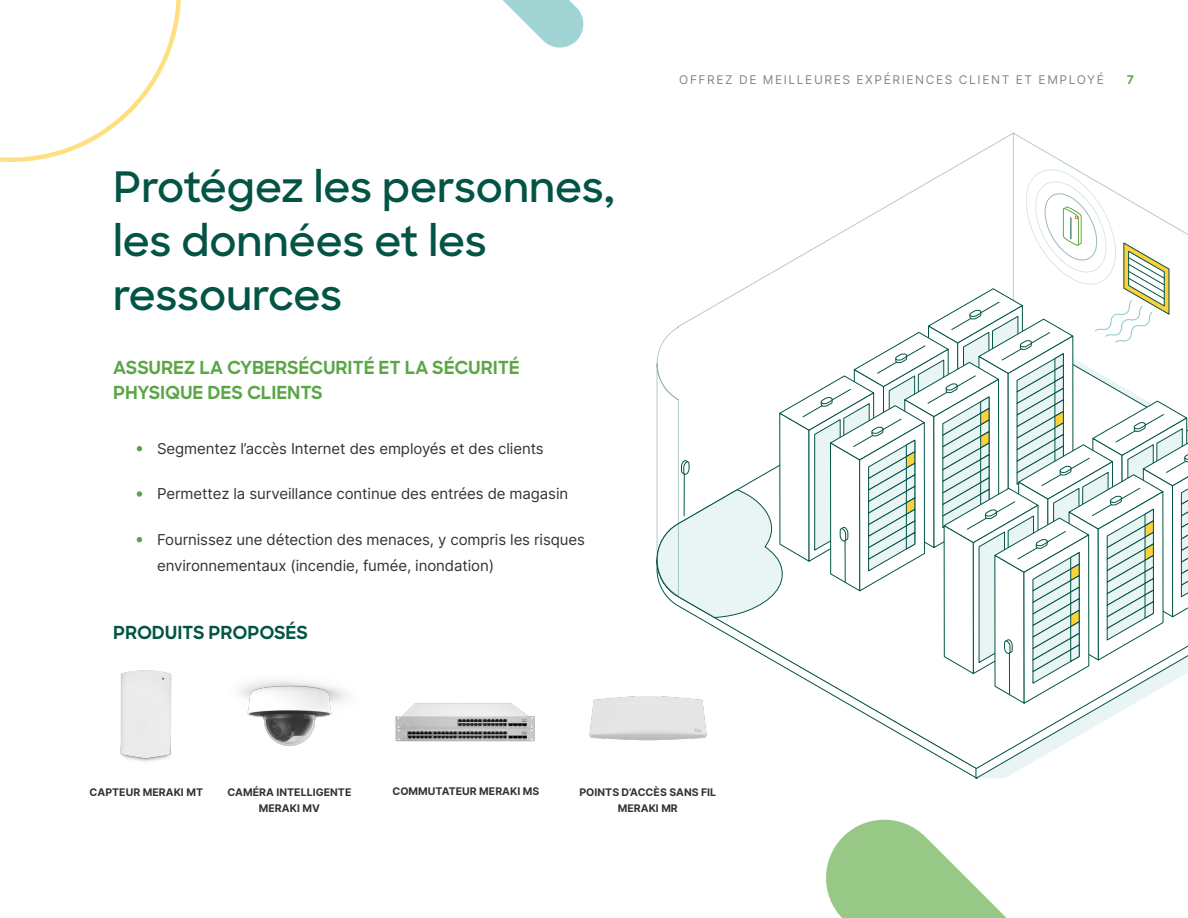
<style>
.page{position:relative;width:1188px;height:918px;background:#fff}
.page>*{position:absolute;margin:0;border:0;box-sizing:border-box;transform-origin:0 0}
._2_-_Heading{font:600 42px/54px "Sharp Sans";color:#035445}
.P_-_Small{font:700 18px/25.5px "Sharp Sans";letter-spacing:-.005em;color:#5aa646}
.P_-_Small-2{font:700 18px "Sharp Sans";letter-spacing:-.005em;color:#025546}
.P_-_Small-3{font:15px/25.5px "Inter";letter-spacing:-.005em;color:#333}
.t1{font:12px "Inter";letter-spacing:.13em;color:#858585}
.t2{font:700 12px "Inter";color:#5dab47}
.P_-_Small-4{font:700 10.5px/16.5px "Inter";letter-spacing:.005em;color:#333;text-align:center}
</style>
<div class="page">
<svg style="left:975px;top:704px;width:158px;height:75px"></svg>
<svg style="left:656px;top:132px;width:532px;height:572px"></svg>
<svg style="left:0;top:0;width:181px;height:162px"></svg>
<svg style="left:502px;top:0;width:82px;height:48px"></svg>
<svg style="left:137px;top:446px;width:5px;height:5px"></svg>
<svg style="left:137px;top:491px;width:5px;height:6px"></svg>
<svg style="left:137px;top:537px;width:5px;height:5px"></svg>
<img style="left:239px;top:680px;width:108px;height:66px">
<img style="left:120px;top:670px;width:52px;height:92px">
<svg style="left:826px;top:819px;width:181px;height:99px"></svg>
<img style="left:589px;top:674px;width:140px;height:67px">
<img style="left:395px;top:703px;width:140px;height:39px">
<p class="_2_-_Heading" style="left:113px;top:158px;width:503px">Protégez les personnes, les données et les ressources</p>
<p class="P_-_Small" style="left:113px;top:354px;width:408px">ASSUREZ LA CYBERSÉCURITÉ ET LA SÉCURITÉ<br>PHYSIQUE DES CLIENTS</p>
<p class="P_-_Small-3" style="left:157px;top:435px;width:388px">Segmentez l’accès Internet des employés et des clients</p>
<p class="P_-_Small-3" style="left:157px;top:481px;width:413px">Permettez la surveillance continue des entrées de magasin</p>
<p class="P_-_Small-3" style="left:157px;top:527px;width:429px">Fournissez une détection des menaces, y compris les risques environnementaux (incendie, fumée, inondation)</p>
<p class="P_-_Small-2" style="left:113px;top:619px;width:197px">PRODUITS PROPOSÉS</p>
<p class="t1" style="left:679px;top:71px;width:426px">OFFREZ DE MEILLEURES EXPÉRIENCES CLIENT ET EMPLOYÉ</p>
<p class="t2" style="left:1127px;top:71px;width:9px">7</p>
<p class="P_-_Small-4" style="left:90px;top:784px;width:115px">CAPTEUR MERAKI MT</p>
<p class="P_-_Small-4" style="left:579px;top:784px;width:138px">POINTS D’ACCÈS SANS FIL<br>MERAKI MR</p>
<p class="P_-_Small-4" style="left:227px;top:784px;width:126px">CAMÉRA INTELLIGENTE<br>MERAKI MV</p>
<p class="P_-_Small-4" style="left:392px;top:783px;width:148px">COMMUTATEUR MERAKI MS</p>
</div>
